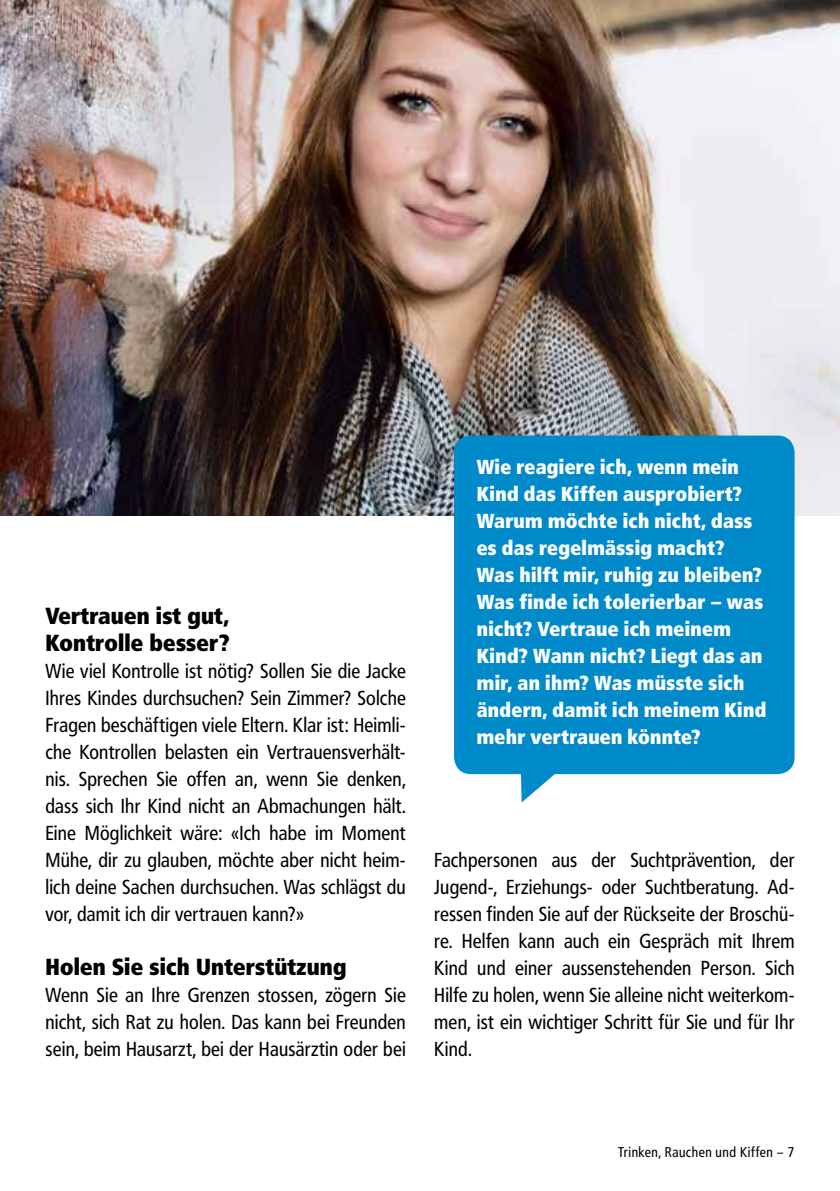
<style>
.page{position:relative;width:840px;height:1191px;background:#fff}
.page>*{position:absolute;margin:0;border:0;box-sizing:border-box;transform-origin:0 0}
.t1{font:800 23px/27px "Frutiger Condensed BQ";letter-spacing:.01em;color:#000}
.t2{font:20px/27px "Frutiger Condensed BQ";letter-spacing:.01em;color:#000;text-align:justify}
.t3{font:800 20px/27px "Frutiger Condensed BQ";letter-spacing:.02em;color:#fff}
.t4{font:14px "Frutiger Condensed BQ";letter-spacing:.04em;color:#000}
</style>
<div class="page">
<img style="left:0;top:0;width:839px;height:516px">
<svg style="left:454px;top:435px;width:340px;height:367px;background:#1292cd"></svg>
<p class="t1" style="left:45px;top:602px;width:186px">Vertrauen ist gut,<br>Kontrolle besser?</p>
<p class="t2" style="left:45px;top:657px;width:362px">Wie viel Kontrolle ist nötig? Sollen Sie die Jacke Ihres Kindes durchsuchen? Sein Zimmer? Solche Fragen beschäftigen viele Eltern. Klar ist: Heimli&shy;che Kontrollen belasten ein Vertrauensverhält&shy;nis. Sprechen Sie offen an, wenn Sie denken, dass sich Ihr Kind nicht an Abmachungen hält.<br>Eine Möglichkeit wäre: «Ich habe im Moment Mühe, dir zu glauben, möchte aber nicht heim&shy;lich deine Sachen durchsuchen. Was schlägst du vor, damit ich dir vertrauen kann?»</p>
<p class="t1" style="left:45px;top:953px;width:302px">Holen Sie sich Unterstützung</p>
<p class="t2" style="left:45px;top:981px;width:362px">Wenn Sie an Ihre Grenzen stossen, zögern Sie nicht, sich Rat zu holen. Das kann bei Freunden sein, beim Hausarzt, bei der Hausärztin oder bei</p>
<p class="t3" style="left:476px;top:453px;width:291px">Wie reagiere ich, wenn mein<br>Kind das Kiffen ausprobiert?<br>Warum möchte ich nicht, dass es das regelmässig macht?<br>Was hilft mir, ruhig zu bleiben?<br>Was finde ich tolerierbar – was nicht? Vertraue ich meinem<br>Kind? Wann nicht? Liegt das an mir, an ihm? Was müsste sich ändern, damit ich meinem Kind mehr vertrauen könnte?</p>
<p class="t2" style="left:434px;top:846px;width:362px">Fachpersonen aus der Suchtprävention, der Jugend-, Erziehungs- oder Suchtberatung. Ad&shy;ressen finden Sie auf der Rückseite der Broschü&shy;re. Helfen kann auch ein Gespräch mit Ihrem Kind und einer aussenstehenden Person. Sich Hilfe zu holen, wenn Sie alleine nicht weiterkom&shy;men, ist ein wichtiger Schritt für Sie und für Ihr Kind.</p>
<p class="t4" style="left:617px;top:1143px;width:178px">Trinken, Rauchen und Kiffen – 7</p>
</div>
